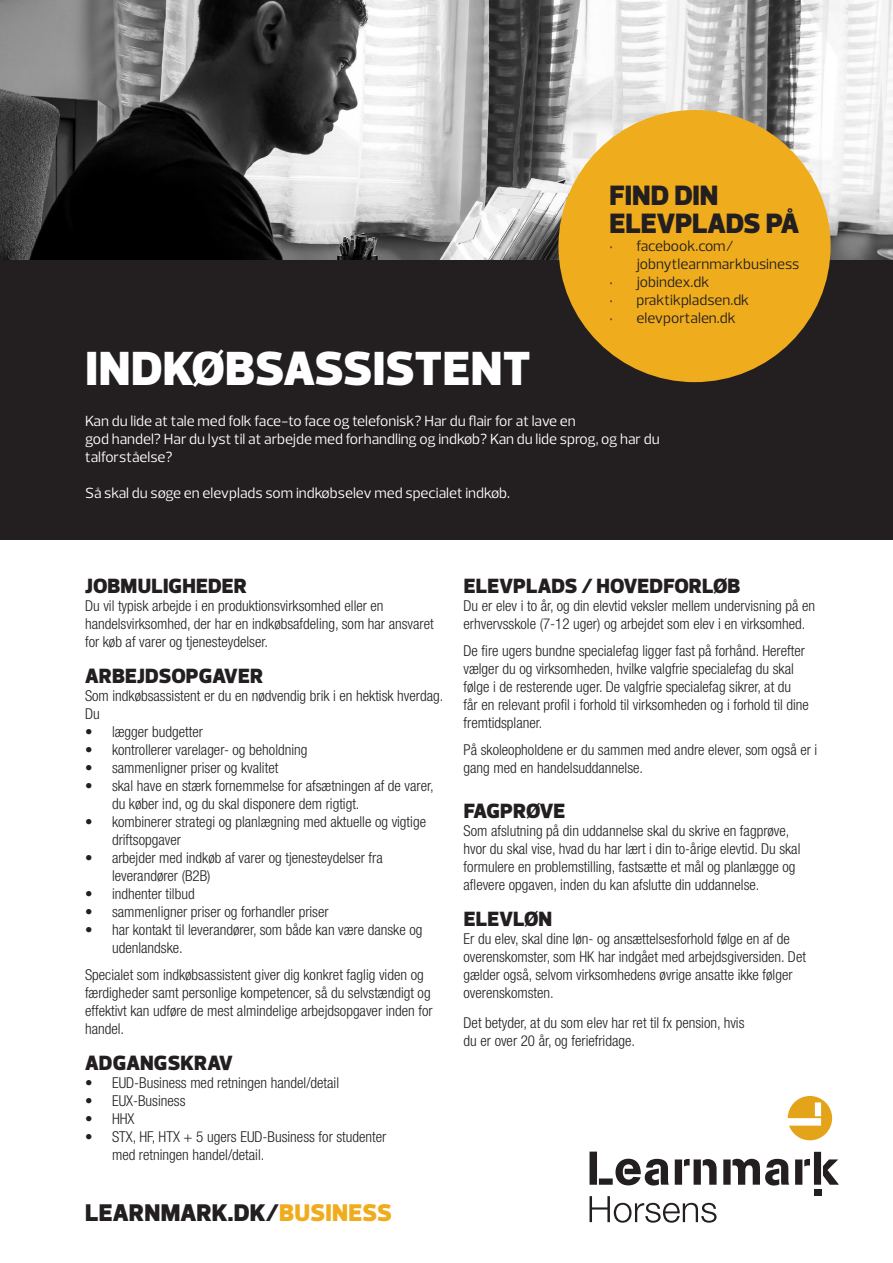
<style>
.page{position:relative;width:893px;height:1263px;background:#fff}
.page>*{position:absolute;margin:0;border:0;box-sizing:border-box;transform-origin:0 0}
.t1{font:900 48.75px "Prelo";color:#fff}
.t2{font:900 28.5px/28.5px "Prelo";color:#231f20}
.Overskrift_mellemr{font:900 24.6px "Prelo";letter-spacing:.015em;color:#231f20}
.t3{font:900 21px "Prelo";color:#231f20}
.t4{font:300 condensed 15px/18px "Helvetica Neue LT";color:#231f20}
.t5{font:15px/18px "Prelo";color:#fff}
.t6{font:15px/18px "Prelo";color:#231f20}
.s1{color:#efac1c}
</style>
<div class="page">
<img style="left:0;top:0;width:893px;height:260px">
<div style="left:0;top:260px;width:893px;height:280px;background:#231f20"></div>
<svg style="left:589px;top:1151px;width:80px;height:34px"></svg>
<svg style="left:675px;top:1159px;width:42px;height:26px"></svg>
<div style="left:814px;top:1189px;width:7px;height:7px;background:#231f20"></div>
<svg style="left:795px;top:1152px;width:44px;height:33px"></svg>
<svg style="left:723px;top:1159px;width:66px;height:26px"></svg>
<svg style="left:589px;top:1196px;width:127px;height:27px"></svg>
<svg style="left:788px;top:1096px;width:44px;height:44px"></svg>
<div style="left:558px;top:110px;width:273px;height:272px;background:#efac1c;border-radius:50%"></div>
<p class="t1" style="left:85px;top:339px;width:447px">INDKØBSASSISTENT</p>
<p class="t2" style="left:609px;top:181px;width:191px">FIND DIN<br>ELEVPLADS PÅ</p>
<p class="t6" style="left:636px;top:237px;width:164px;text-indent:-27px">• facebook.com/ jobnytlearnmarkbusiness</p>
<p class="t6" style="left:609px;top:273px;width:101px">• jobindex.dk</p>
<p class="t6" style="left:609px;top:291px;width:141px">• praktikpladsen.dk</p>
<p class="t6" style="left:609px;top:309px;width:128px">• elevportalen.dk</p>
<p class="t5" style="left:85px;top:412px;width:576px">Kan du lide at tale med folk face-to face og telefonisk? Har du flair for at lave en<br>god handel? Har du lyst til at arbejde med forhandling og indkøb? Kan du lide sprog, og har du talforståelse?</p>
<p class="t5" style="left:85px;top:484px;width:427px">Så skal du søge en elevplads som indkøbselev med specialet indkøb.</p>
<p class="t3" style="left:85px;top:573px;width:163px">JOBMULIGHEDER</p>
<p class="t4" style="left:85px;top:597px;width:350px">Du vil typisk arbejde i en produktionsvirksomhed eller en handelsvirksomhed, der har en indkøbsafdeling, som har ansvaret for køb af varer og tjenesteydelser.</p>
<p class="t3" style="left:85px;top:663px;width:179px">ARBEJDSOPGAVER</p>
<p class="t4" style="left:85px;top:687px;width:360px">Som indkøbsassistent er du en nødvendig brik i en hektisk hverdag.<br>Du</p>
<p class="t4" style="left:85px;top:723px;width:119px">• lægger budgetter</p>
<p class="t4" style="left:85px;top:741px;width:224px">• kontrollerer varelager- og beholdning</p>
<p class="t4" style="left:85px;top:759px;width:195px">• sammenligner priser og kvalitet</p>
<p class="t4" style="left:112px;top:777px;width:323px;text-indent:-27px">• skal have en stærk fornemmelse for afsætningen af de varer, du køber ind, og du skal disponere dem rigtigt.</p>
<p class="t4" style="left:112px;top:813px;width:315px;text-indent:-27px">• kombinerer strategi og planlægning med aktuelle og vigtige driftsopgaver</p>
<p class="t4" style="left:112px;top:849px;width:272px;text-indent:-27px">• arbejder med indkøb af varer og tjenesteydelser fra leverandører (B2B)</p>
<p class="t4" style="left:85px;top:885px;width:111px">• indhenter tilbud</p>
<p class="t4" style="left:85px;top:903px;width:245px">• sammenligner priser og forhandler priser</p>
<p class="t4" style="left:112px;top:921px;width:312px;text-indent:-27px">• har kontakt til leverandører, som både kan være danske og udenlandske.</p>
<p class="t4" style="left:85px;top:966px;width:349px">Specialet som indkøbsassistent giver dig konkret faglig viden og færdigheder samt personlige kompetencer, så du selvstændigt og effektivt kan udføre de mest almindelige arbejdsopgaver inden for handel.</p>
<p class="t3" style="left:85px;top:1050px;width:149px">ADGANGSKRAV</p>
<p class="t4" style="left:85px;top:1074px;width:256px">• EUD-Business med retningen handel/detail</p>
<p class="t4" style="left:85px;top:1092px;width:102px">• EUX-Business</p>
<p class="t4" style="left:85px;top:1110px;width:51px">• HHX</p>
<p class="t4" style="left:112px;top:1128px;width:276px;text-indent:-27px">• STX, HF, HTX + 5 ugers EUD-Business for studenter med retningen handel/detail.</p>
<p class="Overskrift_mellemr" style="left:85px;top:1197px;width:308px">LEARNMARK.DK/<span class="s1">BUSINESS</span></p>
<p class="t3" style="left:464px;top:573px;width:278px">ELEVPLADS / HOVEDFORLØB</p>
<p class="t4" style="left:464px;top:597px;width:353px">Du er elev i to år, og din elevtid veksler mellem undervisning på en erhvervsskole (7-12 uger) og arbejdet som elev i en virksomhed.</p>
<p class="t4" style="left:464px;top:642px;width:347px">De fire ugers bundne specialefag ligger fast på forhånd. Herefter vælger du og virksomheden, hvilke valgfrie specialefag du skal følge i de resterende uger. De valgfrie specialefag sikrer, at du får en relevant profil i forhold til virksomheden og i forhold til dine fremtidsplaner.</p>
<p class="t4" style="left:464px;top:741px;width:355px">På skoleopholdene er du sammen med andre elever, som også er i gang med en handelsuddannelse.</p>
<p class="t3" style="left:464px;top:798px;width:103px">FAGPRØVE</p>
<p class="t4" style="left:464px;top:822px;width:338px">Som afslutning på din uddannelse skal du skrive en fagprøve, hvor du skal vise, hvad du har lært i din to-årige elevtid. Du skal formulere en problemstilling, fastsætte et mål og planlægge og aflevere opgaven, inden du kan afslutte din uddannelse.</p>
<p class="t3" style="left:464px;top:906px;width:90px">ELEVLØN</p>
<p class="t4" style="left:464px;top:930px;width:344px">Er du elev, skal dine løn- og ansættelsesforhold følge en af de overenskomster, som HK har indgået med arbejdsgiversiden. Det gælder også, selvom virksomhedens øvrige ansatte ikke følger overenskomsten.</p>
<p class="t4" style="left:464px;top:1014px;width:282px">Det betyder, at du som elev har ret til fx pension, hvis du er over 20 år, og feriefridage.</p>
</div>
